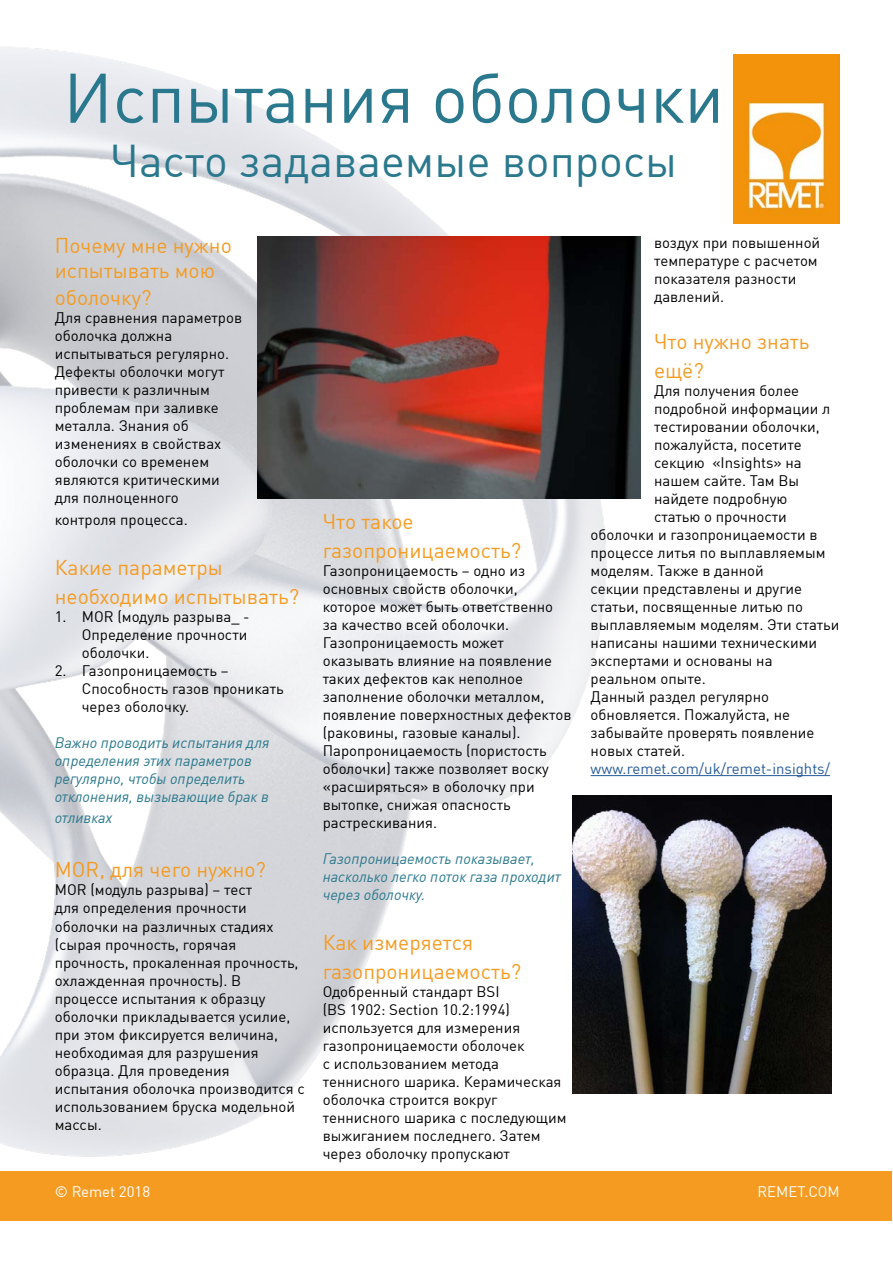
<style>
.page{position:relative;width:893px;height:1263px;background:#fff}
.page>*{position:absolute;margin:0;border:0;box-sizing:border-box;transform-origin:0 0}
.t1{font:69px "DIN Offc Pro";color:#29788d}
.t2{font:45px "DIN Offc Pro";color:#29788d}
.t3{font:21px/28.8px "DIN Offc Pro";color:#f59b21}
.t4{font:15px/18px "DIN Offc Pro";color:#000}
.t5{font:italic 15px/18px "DIN Offc Pro";color:#29788d}
.t6{font:15px "DIN Offc Pro";color:#275b9b}
.t7{font:15px "DIN Offc Pro";color:#fff}
</style>
<div class="page">
<img style="left:0;top:46px;width:840px;height:1175px">
<div style="left:1px;top:1171px;width:891px;height:50px;background:#f59b21"></div>
<hr style="left:591px;top:775px;width:239px;height:1px;background:#275b9b">
<img style="left:257px;top:237px;width:383px;height:262px">
<img style="left:733px;top:54px;width:107px;height:169px">
<img style="left:573px;top:795px;width:258px;height:298px">
<p class="t1" style="left:63px;top:44px;width:662px">Испытания оболочки</p>
<p class="t2" style="left:110px;top:125px;width:569px">Часто задаваемые вопросы</p>
<p class="t3" style="left:55px;top:230px;width:178px;line-height:26.1px">Почему мне нужно испытывать мою оболочку?</p>
<p class="t4" style="left:55px;top:307px;width:189px">Для сравнения параметров оболочка должна испытываться регулярно.<br>Дефекты оболочки могут привести к различным проблемам при заливке металла. Знания об изменениях в свойствах оболочки со временем являются критическими для полноценного</p>
<p class="t4" style="left:55px;top:509px;width:134px">контроля процесса.</p>
<p class="t3" style="left:55px;top:551px;width:246px">Какие параметры необходимо испытывать?</p>
<p class="t4" style="left:82px;top:606px;width:169px;text-indent:-27px">1. MOR (модуль разрыва_ -<br>Определение прочности оболочки.</p>
<p class="t4" style="left:82px;top:660px;width:203px;text-indent:-27px">2. Газопроницаемость –<br>Способность газов проникать через оболочку.</p>
<p class="t5" style="left:55px;top:732px;width:216px">Важно проводить испытания для определения этих параметров регулярно, чтобы определить отклонения, вызывающие брак в</p>
<p class="t5" style="left:55px;top:808px;width:59px">отливках</p>
<p class="t3" style="left:55px;top:853px;width:213px">MOR, для чего нужно?</p>
<p class="t4" style="left:55px;top:879px;width:251px">MOR (модуль разрыва) – тест<br>для определения прочности оболочки на различных стадиях (сырая прочность, горячая прочность, прокаленная прочность, охлажденная прочность). В процессе испытания к образцу оболочки прикладывается усилие, при этом фиксируется величина, необходимая для разрушения образца. Для проведения испытания оболочка производится с использованием бруска модельной массы.</p>
<p class="t3" style="left:323px;top:505px;width:200px">Что такое газопроницаемость?</p>
<p class="t4" style="left:323px;top:560px;width:250px">Газопроницаемость – одно из основных свойств оболочки, которое может быть ответственно за качество всей оболочки.<br>Газопроницаемость может оказывать влияние на появление таких дефектов как неполное заполнение оболочки металлом, появление поверхностных дефектов (раковины, газовые каналы).<br>Паропроницаемость (пористость оболочки) также позволяет воску «расширяться» в оболочку при вытопке, снижая опасность растрескивания.</p>
<p class="t5" style="left:323px;top:848px;width:240px">Газопроницаемость показывает, насколько легко поток газа проходит через оболочку.</p>
<p class="t3" style="left:323px;top:926px;width:200px">Как измеряется газопроницаемость?</p>
<p class="t4" style="left:323px;top:981px;width:245px">Одобренный стандарт BSI<br>(BS 1902: Section 10.2:1994) используется для измерения газопроницаемости оболочек<br>с использованием метода теннисного шарика. Керамическая оболочка строится вокруг теннисного шарика с последующим выжиганием последнего. Затем через оболочку пропускают</p>
<p class="t4" style="left:654px;top:232px;width:168px">воздух при повышенной температуре с расчетом показателя разности давлений.</p>
<p class="t3" style="left:654px;top:325px;width:157px">Что нужно знать ещё?</p>
<p class="t4" style="left:654px;top:380px;width:147px">Для получения более</p>
<p class="t4" style="left:654px;top:398px;width:178px">подробной информации л</p>
<p class="t4" style="left:654px;top:416px;width:167px">тестировании оболочки,</p>
<p class="t4" style="left:654px;top:434px;width:149px">пожалуйста, посетите</p>
<p class="t4" style="left:654px;top:452px;width:149px">секцию «Insights» на</p>
<p class="t4" style="left:654px;top:470px;width:147px">нашем сайте. Там Вы</p>
<p class="t4" style="left:654px;top:488px;width:135px">найдете подробную</p>
<p class="t4" style="left:654px;top:506px;width:134px">статью о прочности</p>
<p class="t4" style="left:591px;top:524px;width:228px">оболочки и газопроницаемости в</p>
<p class="t4" style="left:591px;top:542px;width:237px">процессе литья по выплавляемым</p>
<p class="t4" style="left:591px;top:560px;width:175px">моделям. Также в данной</p>
<p class="t4" style="left:591px;top:578px;width:213px">секции представлены и другие</p>
<p class="t4" style="left:591px;top:596px;width:214px">статьи, посвященные литью по</p>
<p class="t4" style="left:591px;top:614px;width:250px">выплавляемым моделям. Эти статьи</p>
<p class="t4" style="left:591px;top:632px;width:228px">написаны нашими техническими</p>
<p class="t4" style="left:591px;top:650px;width:183px">экспертами и основаны на</p>
<p class="t4" style="left:591px;top:668px;width:117px">реальном опыте.</p>
<p class="t4" style="left:591px;top:686px;width:225px">Данный раздел регулярно обновляется. Пожалуйста, не забывайте проверять появление новых статей.</p>
<p class="t6" style="left:591px;top:757px;width:241px">www.remet.com/uk/remet-insights/</p>
<p class="t7" style="left:55px;top:1179px;width:97px">© Remet 2018</p>
<p class="t7" style="left:757px;top:1179px;width:84px">REMET.COM</p>
</div>
